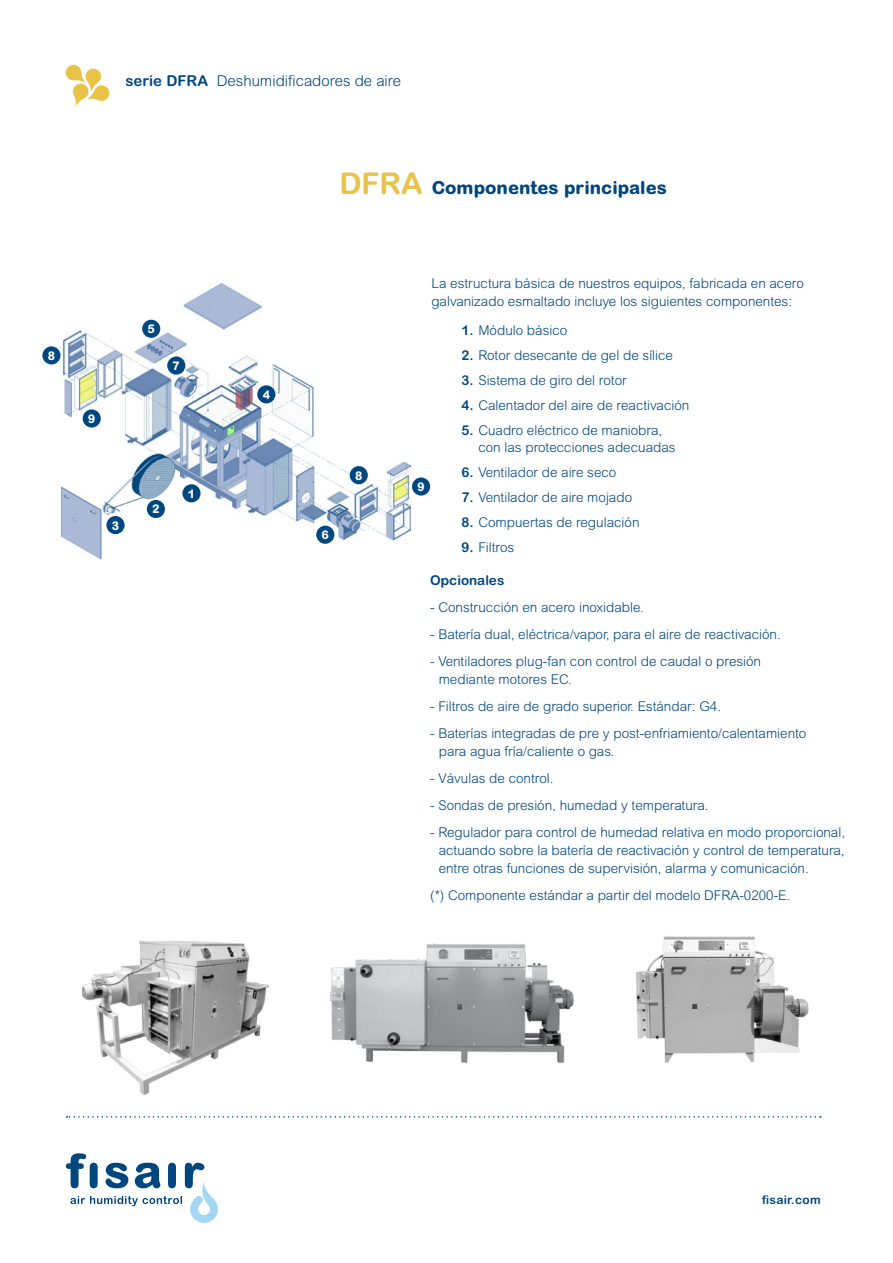
<style>
.page{position:relative;width:893px;height:1263px;background:#fff}
.page>*{position:absolute;margin:0;border:0;box-sizing:border-box;transform-origin:0 0}
.t1{font:800 18px "Arial Rounded MT";color:#00467f}
.t2{font:300 15px "Arial Rounded MT";color:#00467f}
.t3{font:300 13.5px/18px "Arial Rounded MT";color:#00467f}
.t4{font:700 13.5px "Arial Rounded MT";color:#00467f}
.t5{font:800 12px "Arial Rounded MT";color:#fff}
.t6{font:700 12px "Arial Rounded MT";letter-spacing:.02em;color:#00467f}
.s1{font-weight:700}
.s2{font-weight:700;font-size:30px;color:#e9c248}
</style>
<div class="page">
<svg style="left:66px;top:65px;width:44px;height:41px"></svg>
<img style="left:62px;top:284px;width:348px;height:274px">
<div style="left:42px;top:346px;width:19px;height:18px;background:#00467f;border-radius:50%"></div>
<div style="left:142px;top:320px;width:18px;height:18px;background:#00467f;border-radius:50%"></div>
<div style="left:83px;top:409px;width:18px;height:19px;background:#00467f;border-radius:50%"></div>
<div style="left:106px;top:516px;width:19px;height:18px;background:#00467f;border-radius:50%"></div>
<div style="left:147px;top:500px;width:18px;height:18px;background:#00467f;border-radius:50%"></div>
<div style="left:182px;top:484px;width:19px;height:18px;background:#00467f;border-radius:50%"></div>
<div style="left:412px;top:477px;width:18px;height:19px;background:#00467f;border-radius:50%"></div>
<div style="left:350px;top:466px;width:18px;height:18px;background:#00467f;border-radius:50%"></div>
<div style="left:257px;top:385px;width:18px;height:18px;background:#00467f;border-radius:50%"></div>
<div style="left:167px;top:356px;width:18px;height:19px;background:#00467f;border-radius:50%"></div>
<div style="left:316px;top:526px;width:18px;height:18px;background:#00467f;border-radius:50%"></div>
<svg style="left:67px;top:1116px;width:754px;height:2px"></svg>
<svg style="left:66px;top:1153px;width:152px;height:70px"></svg>
<img style="left:636px;top:935px;width:173px;height:128px">
<img style="left:330px;top:943px;width:244px;height:121px">
<img style="left:82px;top:941px;width:187px;height:154px">
<p class="t2" style="left:125px;top:73px;width:277px"><span class="s1">serie DFRA</span> Deshumidificadores de aire</p>
<p class="t5" style="left:48px;top:348px;width:9px">8</p>
<p class="t5" style="left:88px;top:411px;width:9px">9</p>
<p class="t5" style="left:112px;top:518px;width:9px">3</p>
<p class="t5" style="left:148px;top:322px;width:9px">5</p>
<p class="t5" style="left:173px;top:359px;width:9px">7</p>
<p class="t5" style="left:152px;top:502px;width:9px">2</p>
<p class="t5" style="left:188px;top:486px;width:9px">1</p>
<p class="t5" style="left:263px;top:387px;width:9px">4</p>
<h1 class="t1" style="left:339px;top:177px;width:329px"><span class="s2">DFRA</span> Componentes principales</h1>
<p class="t5" style="left:322px;top:528px;width:9px">6</p>
<p class="t5" style="left:355px;top:468px;width:9px">8</p>
<p class="t3" style="left:432px;top:274px;width:374px">La estructura básica de nuestros equipos, fabricada en acero galvanizado esmaltado incluye los siguientes componentes:</p>
<p class="t3" style="left:461px;top:321px;width:107px"><span class="s1">1.</span> Módulo básico</p>
<p class="t3" style="left:461px;top:346px;width:213px"><span class="s1">2.</span> Rotor desecante de gel de sílice</p>
<p class="t3" style="left:461px;top:371px;width:167px"><span class="s1">3.</span> Sistema de giro del rotor</p>
<p class="t3" style="left:461px;top:396px;width:229px"><span class="s1">4.</span> Calentador del aire de reactivación</p>
<p class="t3" style="left:478px;top:422px;width:199px;line-height:16.5px;text-indent:-17px"><span class="s1">5.</span> Cuadro eléctrico de maniobra, con las protecciones adecuadas</p>
<p class="t3" style="left:461px;top:463px;width:157px"><span class="s1">6.</span> Ventilador de aire seco</p>
<p class="t3" style="left:461px;top:488px;width:172px"><span class="s1">7.</span> Ventilador de aire mojado</p>
<p class="t3" style="left:461px;top:513px;width:180px"><span class="s1">8.</span> Compuertas de regulación</p>
<p class="t3" style="left:461px;top:538px;width:54px"><span class="s1">9.</span> Filtros</p>
<p class="t4" style="left:430px;top:572px;width:76px">Opcionales</p>
<p class="t3" style="left:430px;top:598px;width:215px">- Construcción en acero inoxidable.</p>
<p class="t3" style="left:430px;top:625px;width:352px">- Batería dual, eléctrica/vapor, para el aire de reactivación.</p>
<p class="t3" style="left:439px;top:652px;width:324px;text-indent:-9px">- Ventiladores plug-fan con control de caudal o presión mediante motores EC.</p>
<p class="t3" style="left:430px;top:697px;width:292px">- Filtros de aire de grado superior. Estándar: G4.</p>
<p class="t3" style="left:439px;top:724px;width:369px;text-indent:-9px">- Baterías integradas de pre y post-enfriamiento/calentamiento para agua fría/caliente o gas.</p>
<p class="t3" style="left:430px;top:769px;width:125px">- Vávulas de control.</p>
<p class="t3" style="left:430px;top:796px;width:280px">- Sondas de presión, humedad y temperatura.</p>
<p class="t3" style="left:439px;top:823px;width:408px;text-align:justify;text-indent:-9px">- Regulador para control de humedad relativa en modo proporcional, actuando sobre la batería de reactivación y control de temperatura, entre otras funciones de supervisión, alarma y comunicación.</p>
<p class="t3" style="left:430px;top:886px;width:362px">(*) Componente estándar a partir del modelo DFRA-0200-E.</p>
<p class="t5" style="left:417px;top:479px;width:9px">9</p>
<p class="t6" style="left:762px;top:1192px;width:60px">fisair.com</p>
</div>
